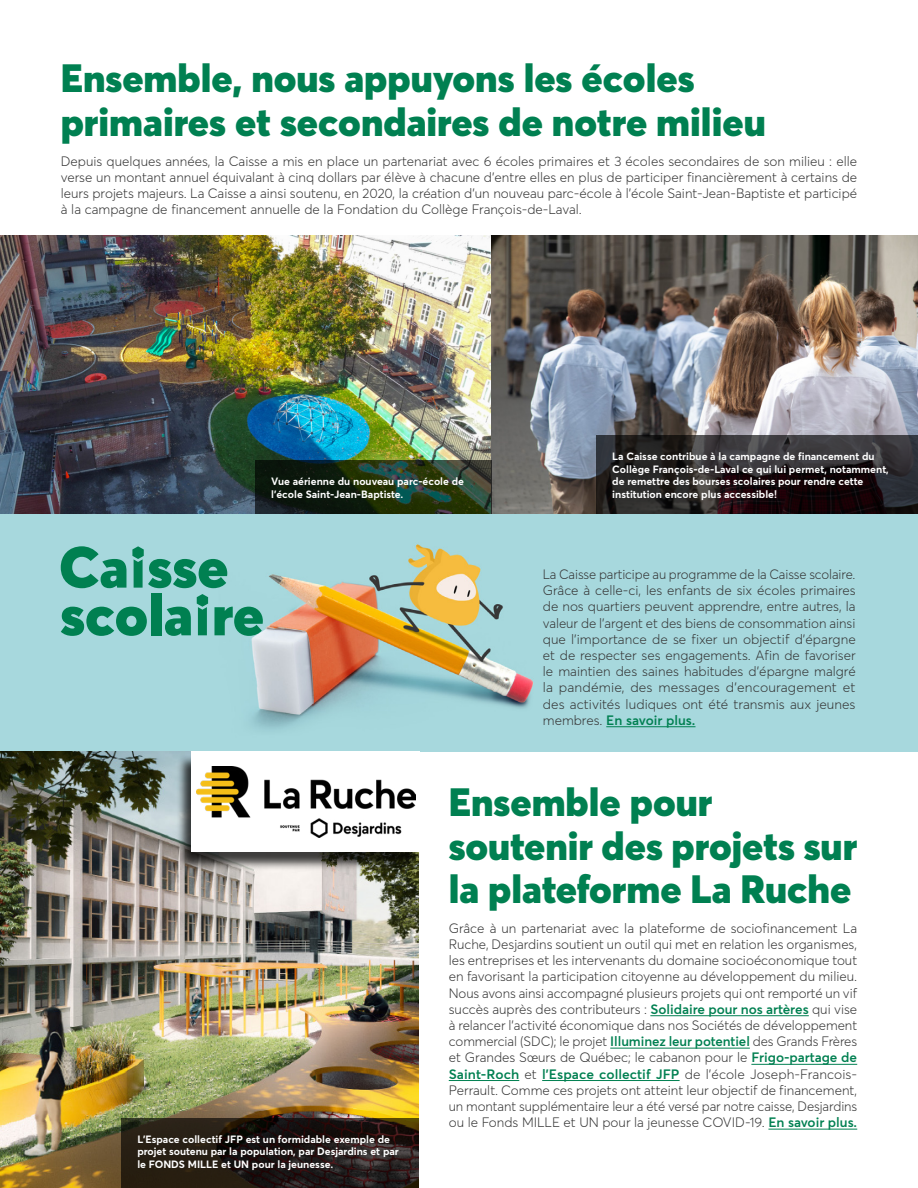
<style>
.page{position:relative;width:918px;height:1188px;background:#fff}
.page>*{position:absolute;margin:0;border:0;box-sizing:border-box;transform-origin:0 0}
.t1{font:900 39px/43.5px "Averta";color:#008051}
.t2{font:300 13.5px/16.2px "Averta";color:#363636;text-align:justify}
.Bas_de_vignette{font:700 10.5px/12.6px "Averta";color:#fff}
.s1{font-weight:600;color:#008051}
</style>
<div class="page">
<div style="left:0;top:514px;width:918px;height:238px;background:#a7d8dd"></div>
<img style="left:114px;top:544px;width:582px;height:208px">
<hr style="left:606px;top:726px;width:90px;height:1px;background:#008051">
<img style="left:0;top:236px;width:491px;height:278px">
<img style="left:0;top:752px;width:418px;height:436px">
<img style="left:491px;top:236px;width:427px;height:278px">
<svg style="left:61px;top:607px;width:86px;height:29px"></svg>
<div style="left:151px;top:593px;width:10px;height:42px;background:#008051"></div>
<svg style="left:165px;top:607px;width:26px;height:29px"></svg>
<svg style="left:214px;top:607px;width:49px;height:29px"></svg>
<svg style="left:197px;top:594px;width:11px;height:41px"></svg>
<svg style="left:61px;top:546px;width:65px;height:42px"></svg>
<svg style="left:132px;top:546px;width:95px;height:42px"></svg>
<svg style="left:255px;top:461px;width:236px;height:53px;background:#1d2e19"></svg>
<svg style="left:596px;top:436px;width:322px;height:78px;background:#282225"></svg>
<svg style="left:121px;top:1118px;width:297px;height:70px;background:#231a14"></svg>
<hr style="left:650px;top:1015px;width:159px;height:1px;background:#008051">
<hr style="left:610px;top:1048px;width:140px;height:1px;background:#008051">
<hr style="left:751px;top:1064px;width:106px;height:1px;background:#008051">
<hr style="left:449px;top:1080px;width:70px;height:1px;background:#008051">
<hr style="left:542px;top:1080px;width:138px;height:1px;background:#008051">
<hr style="left:768px;top:1129px;width:89px;height:1px;background:#008051">
<div style="left:176px;top:754px;width:245px;height:116px;background:#000;opacity:.75"></div>
<div style="left:192px;top:752px;width:228px;height:100px;background:#fff"></div>
<img style="left:196px;top:767px;width:220px;height:70px">
<h2 class="t1" style="left:61px;top:56px;width:706px">Ensemble, nous appuyons les écoles primaires et secondaires de notre milieu</h2>
<p class="t2" style="left:61px;top:153px;width:798px">Depuis quelques années, la Caisse a mis en place un partenariat avec 6 écoles primaires et 3 écoles secondaires de son milieu : elle verse un montant annuel équivalant à cinq dollars par élève à chacune d’entre elles en plus de participer financièrement à certains de leurs projets majeurs. La Caisse a ainsi soutenu, en 2020, la création d’un nouveau parc-école à l’école Saint-Jean-Baptiste et participé à la campagne de financement annuelle de la Fondation du Collège François-de-Laval.</p>
<p class="Bas_de_vignette" style="left:271px;top:475px;width:194px">Vue aérienne du nouveau parc-école de l’école Saint-Jean-Baptiste.</p>
<p class="Bas_de_vignette" style="left:612px;top:450px;width:278px">La Caisse contribue à la campagne de financement du Collège François-de-Laval ce qui lui permet, notamment, de remettre des bourses scolaires pour rendre cette institution encore plus accessible!</p>
<p class="t2" style="left:543px;top:566px;width:314px">La Caisse participe au programme de la Caisse scolaire.<br>Grâce à celle-ci, les enfants de six écoles primaires de nos quartiers peuvent apprendre, entre autres, la valeur de l’argent et des biens de consommation ainsi que l’importance de se fixer un objectif d’épargne et de respecter ses engagements. Afin de favoriser le maintien des saines habitudes d’épargne malgré la pandémie, des messages d’encouragement et des activités ludiques ont été transmis aux jeunes membres. <span class="s1">En savoir plus.</span></p>
<p class="Bas_de_vignette" style="left:137px;top:1132px;width:263px">L’Espace collectif JFP est un formidable exemple de projet soutenu par la population, par Desjardins et par le FONDS MILLE et UN pour la jeunesse.</p>
<h2 class="t1" style="left:449px;top:780px;width:410px">Ensemble pour soutenir des projets sur la plateforme La Ruche</h2>
<p class="t2" style="left:449px;top:920px;width:410px">Grâce à un partenariat avec la plateforme de sociofinancement La Ruche, Desjardins soutient un outil qui met en relation les organismes, les entreprises et les intervenants du domaine socioéconomique tout en favorisant la participation citoyenne au développement du milieu.<br>Nous avons ainsi accompagné plusieurs projets qui ont remporté un vif succès auprès des contributeurs : <span class="s1">Solidaire pour nos artères</span> qui vise à relancer l'activité économique dans nos Sociétés de développement commercial (SDC); le projet <span class="s1">Illuminez leur potentiel</span> des Grands Frères et Grandes Sœurs de Québec; le cabanon pour le <span class="s1">Frigo-partage de Saint-Roch</span> et <span class="s1">l’Espace collectif JFP</span> de l'école Joseph-Francois-Perrault. Comme ces projets ont atteint leur objectif de financement, un montant supplémentaire leur a été versé par notre caisse, Desjardins ou le Fonds MILLE et UN pour la jeunesse COVID-19. <span class="s1">En savoir plus.</span></p>
</div>
